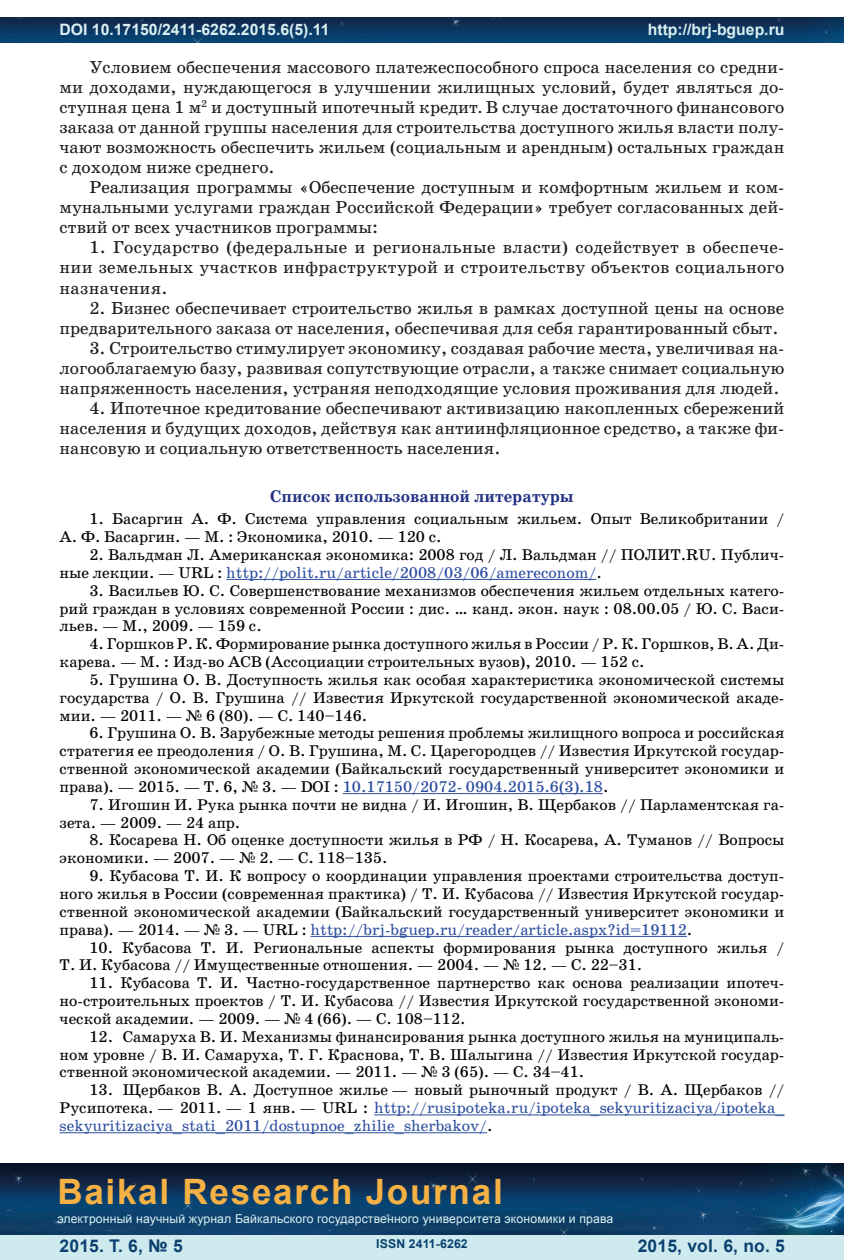
<style>
.page{position:relative;width:844px;height:1260px;background:#fff}
.page>*{position:absolute;margin:0;border:0;box-sizing:border-box;transform-origin:0 0}
.t1{font:700 35px "Arial";letter-spacing:.05em;color:#f6b145}
.t2{font:17.5px/19.9px "School Book C";color:#1b1c20;text-align:justify}
.t3{font:700 17.5px "Arial";letter-spacing:.01em;color:#0b4170}
.t4{font:700 17.15px "School Book C";color:#243285}
.t5{font:15.75px/17.8px "School Book C";color:#020202}
.t6{font:15.75px/17.8px "School Book C";color:#2b4d9f;text-align:justify}
.t7{font:700 15.75px "Arial";color:#daeff2}
.t8{font:12.25px "Arial";letter-spacing:.01em;color:#daeff2}
.t9{font:700 12.25px "Arial";letter-spacing:.01em;color:#0b4170}
.s1{font-style:italic}
.s2{color:#2b4d9f}
.s3{color:#020202}
</style>
<div class="page">
<div style="left:0;top:1233px;width:843px;height:27px;background:#ceeaee"></div>
<img style="left:0;top:1164px;width:843px;height:70px">
<img style="left:0;top:18px;width:843px;height:25px">
<hr style="left:226px;top:579px;width:370px;height:1px;background:#2b4d9f">
<hr style="left:342px;top:793px;width:260px;height:1px;background:#2b4d9f">
<hr style="left:310px;top:936px;width:376px;height:1px;background:#2b4d9f">
<hr style="left:374px;top:1115px;width:410px;height:1px;background:#2b4d9f">
<hr style="left:60px;top:1132px;width:427px;height:1px;background:#2b4d9f">
<p class="t7" style="left:60px;top:19px;width:271px">DOI 10.17150/2411-6262.2015.6(5).11</p>
<p class="t2" style="left:60px;top:57px;width:726px;text-indent:30px">Условием обеспечения массового платежеспособного спроса населения со средни&shy;ми доходами, нуждающегося в улучшении жилищных условий, будет являться до&shy;ступная цена 1 м<sup>2</sup> и доступный ипотечный кредит<span class="s1">.</span> В случае достаточного финансового заказа от данной группы населения для строительства доступного жилья власти полу&shy;чают возможность обеспечить жильем (социальным и арендным) остальных граждан с доходом ниже среднего.</p>
<p class="t2" style="left:60px;top:178px;width:726px;text-indent:30px">Реализация программы «Обеспечение доступным и комфортным жильем и ком&shy;мунальными услугами граждан Российской Федерации» требует согласованных дей&shy;ствий от всех участников программы:</p>
<p class="t2" style="left:60px;top:238px;width:726px;text-indent:30px">1. Государство (федеральные и региональные власти) содействует в обеспече&shy;нии земельных участков инфраструктурой и строительству объектов социального назначения.</p>
<p class="t2" style="left:60px;top:298px;width:726px;text-indent:30px">2. Бизнес обеспечивает строительство жилья в рамках доступной цены на основе предварительного заказа от населения, обеспечивая для себя гарантированный сбыт.</p>
<p class="t2" style="left:60px;top:338px;width:726px;text-indent:30px">3. Строительство стимулирует экономику, создавая рабочие места, увеличивая на&shy;логооблагаемую базу, развивая сопутствующие отрасли, а также снимает социальную напряженность населения, устраняя неподходящие условия проживания для людей.</p>
<p class="t2" style="left:60px;top:398px;width:726px;text-indent:30px">4. Ипотечное кредитование обеспечивают активизацию накопленных сбережений населения и будущих доходов, действуя как антиинфляционное средство, а также фи&shy;нансовую и социальную ответственность населения.</p>
<p class="t4" style="left:270px;top:487px;width:305px">Список использованной литературы</p>
<p class="t5" style="left:60px;top:510px;width:726px;text-indent:30px">1. Басаргин А. Ф. Система управления социальным жильем. Опыт Великобритании /<br>А. Ф. Басаргин. — М. : Экономика, 2010. — 120 с.</p>
<p class="t5" style="left:60px;top:546px;width:726px;text-indent:30px">2. Вальдман Л. Американская экономика: 2008 год / Л. Вальдман // ПОЛИТ.RU. Публич&shy;ные лекции. — URL : <span class="s2">http://polit.ru/article/2008/03/06/amereconom/</span>.</p>
<p class="t5" style="left:60px;top:582px;width:726px;text-align:justify;text-indent:30px">3. Васильев Ю. С. Совершенствование механизмов обеспечения жильем отдельных катего&shy;рий граждан в условиях современной России : дис. … канд. экон. наук : 08.00.05 / Ю. С. Васи&shy;льев. — М., 2009. — 159 с.</p>
<p class="t5" style="left:60px;top:635px;width:726px;text-indent:30px">4. Горшков Р. К. Формирование рынка доступного жилья в России / Р. К. Горшков, В. А. Ди&shy;карева. — М. : Изд-во АСВ (Ассоциации строительных вузов), 2010. — 152 с.</p>
<p class="t5" style="left:60px;top:671px;width:726px;text-align:justify;text-indent:30px">5. Грушина О. В. Доступность жилья как особая характеристика экономической системы государства / О. В. Грушина // Известия Иркутской государственной экономической акаде&shy;мии. — 2011. — № 6 (80). — C. 140–146.</p>
<p class="t5" style="left:60px;top:724px;width:726px;text-align:justify;text-indent:30px">6. Грушина О. В. Зарубежные методы решения проблемы жилищного вопроса и российская стратегия ее преодоления / О. В. Грушина, М. С. Царегородцев // Известия Иркутской государ&shy;ственной экономической академии (Байкальский государственный университет экономики и права). — 2015. — Т. 6, № 3. — DOI : <span class="s2">10.17150/2072- 0904.2015.6(3).18</span>.</p>
<p class="t5" style="left:60px;top:796px;width:726px;text-indent:30px">7. Игошин И. Рука рынка почти не видна / И. Игошин, В. Щербаков // Парламентская га&shy;зета. — 2009. — 24 апр.</p>
<p class="t5" style="left:60px;top:831px;width:726px;text-indent:30px">8. Косарева Н. Об оценке доступности жилья в РФ / Н. Косарева, А. Туманов // Вопросы экономики. — 2007. — № 2. — С. 118–135.</p>
<p class="t5" style="left:60px;top:867px;width:726px;text-align:justify;text-indent:30px">9. Кубасова Т. И. К вопросу о координации управления проектами строительства доступ&shy;ного жилья в России (современная практика) / Т. И. Кубасова // Известия Иркутской государ&shy;ственной экономической академии (Байкальский государственный университет экономики и права). — 2014. — № 3. — URL : <span class="s2">http://brj-bguep.ru/reader/article.aspx?id=19112</span>.</p>
<p class="t5" style="left:60px;top:939px;width:726px;text-indent:30px">10. Кубасова Т. И. Региональные аспекты формирования рынка доступного жилья /<br>Т. И. Кубасова // Имущественные отношения. — 2004. — № 12. — С. 22–31.</p>
<p class="t5" style="left:60px;top:974px;width:726px;text-align:justify;text-indent:30px">11. Кубасова Т. И. Частно-государственное партнерство как основа реализации ипотеч&shy;но-строительных проектов / Т. И. Кубасова // Известия Иркутской государственной экономи&shy;ческой академии. — 2009. — № 4 (66). — C. 108–112.</p>
<p class="t5" style="left:60px;top:1028px;width:726px;text-align:justify;text-indent:30px">12. Самаруха В. И. Механизмы финансирования рынка доступного жилья на муниципаль&shy;ном уровне / В. И. Самаруха, Т. Г. Краснова, Т. В. Шалыгина // Известия Иркутской государ&shy;ственной экономической академии. — 2011. — № 3 (65). — C. 34–41.</p>
<p class="t6" style="left:60px;top:1081px;width:726px;text-indent:30px"><span class="s3">13. Щербаков В. А. Доступное жилье — новый рыночный продукт / В. А. Щербаков // Русипотека. — 2011. — 1 янв. — URL :</span> http://rusipoteka.ru/ipoteka_sekyuritizaciya/ipoteka_ sekyuritizaciya_stati_2011/dostupnoe_zhilie_sherbakov/<span class="s3">.</span></p>
<p class="t7" style="left:647px;top:19px;width:138px">http://brj-bguep.ru</p>
<h1 class="t1" style="left:57px;top:1168px;width:447px">Baikal Research Journal</h1>
<p class="t8" style="left:57px;top:1211px;width:557px">электронный научный журнал Байкальского государственного университета экономики и права</p>
<p class="t3" style="left:60px;top:1234px;width:125px">2015. Т. 6, № 5</p>
<p class="t3" style="left:637px;top:1234px;width:149px">2015, vol. 6, no. 5</p>
<p class="t9" style="left:376px;top:1236px;width:93px">ISSN 2411-6262</p>
</div>
